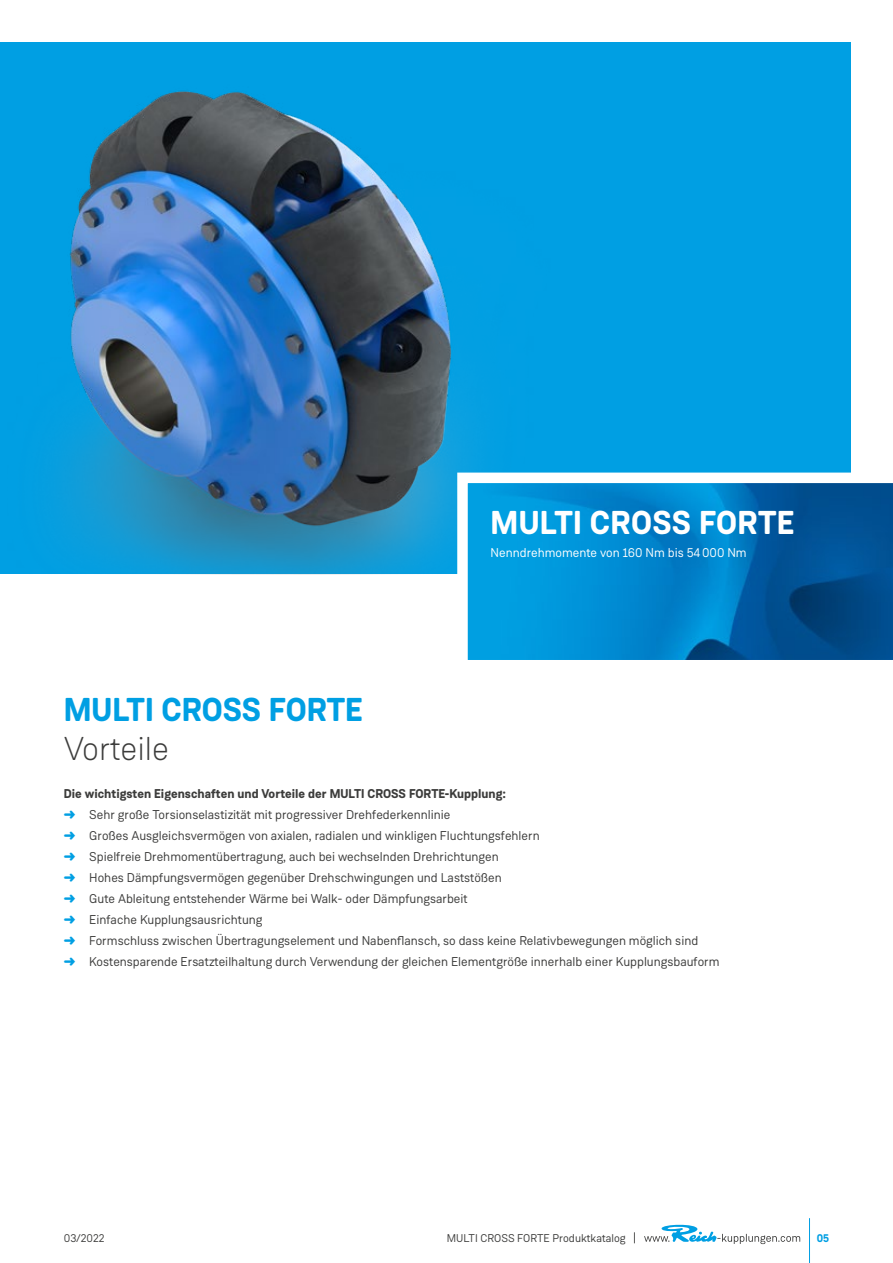
<style>
.page{position:relative;width:893px;height:1263px;background:#fff}
.page>*{position:absolute;margin:0;border:0;box-sizing:border-box;transform-origin:0 0}
.t1{font:700 33px "Weissenhof Grotesk";color:#009fe3}
.t2{font:700 33px "Weissenhof Grotesk";letter-spacing:.01em;color:#fff}
.t3{font:300 33px "Weissenhof Grotesk";color:#3c3c3b}
.t4{font:12.75px/21px "Weissenhof Grotesk";color:#3c3c3b}
.t5{font:12.75px "Weissenhof Grotesk";color:#fff}
.t6{font:11.25px "Weissenhof Grotesk";color:#3c3c3b}
.t7{font:700 11.25px "Weissenhof Grotesk";color:#009fe3}
.s1{font-weight:700}
.s2{color:#009fe3}
</style>
<div class="page">
<hr style="left:809px;top:1218px;width:1px;height:45px;background:#009fe3">
<svg style="left:644px;top:1224px;width:156px;height:20px"></svg>
<div style="left:0;top:43px;width:850px;height:531px;background:#009fe3"></div>
<img style="left:0;top:42px;width:665px;height:532px">
<svg style="left:452px;top:467px;width:441px;height:193px"></svg>
<h1 class="t2" style="left:491px;top:502px;width:305px">MULTI CROSS FORTE</h1>
<p class="t5" style="left:491px;top:545px;width:258px">Nenndrehmomente von 160 Nm bis 54000 Nm</p>
<h1 class="t1" style="left:64px;top:689px;width:301px">MULTI CROSS FORTE</h1>
<h1 class="t3" style="left:64px;top:729px;width:107px">Vorteile</h1>
<p class="t4" style="left:64px;top:783px;width:657px"><span class="s1">Die wichtigsten Eigenschaften und Vorteile der MULTI CROSS FORTE-Kupplung:<br></span><span class="s2">➜</span> Sehr große Torsionselastizität mit progressiver Drehfederkennlinie<br><span class="s2">➜</span> Großes Ausgleichsvermögen von axialen, radialen und winkligen Fluchtungsfehlern<br><span class="s2">➜</span> Spielfreie Drehmomentübertragung, auch bei wechselnden Drehrichtungen<br><span class="s2">➜</span> Hohes Dämpfungsvermögen gegenüber Drehschwingungen und Laststößen<br><span class="s2">➜</span> Gute Ableitung entstehender Wärme bei Walk- oder Dämpfungsarbeit<br><span class="s2">➜</span> Einfache Kupplungsausrichtung<br><span class="s2">➜</span> Formschluss zwischen Übertragungselement und Nabenflansch, so dass keine Relativbewegungen möglich sind<br><span class="s2">➜</span> Kostensparende Ersatzteilhaltung durch Verwendung der gleichen Elementgröße innerhalb einer Kupplungsbauform</p>
<p class="t6" style="left:64px;top:1231px;width:42px">03/2022</p>
<p class="t6" style="left:447px;top:1231px;width:180px">MULTI CROSS FORTE Produktkatalog</p>
<p class="t7" style="left:817px;top:1231px;width:14px">05</p>
</div>
